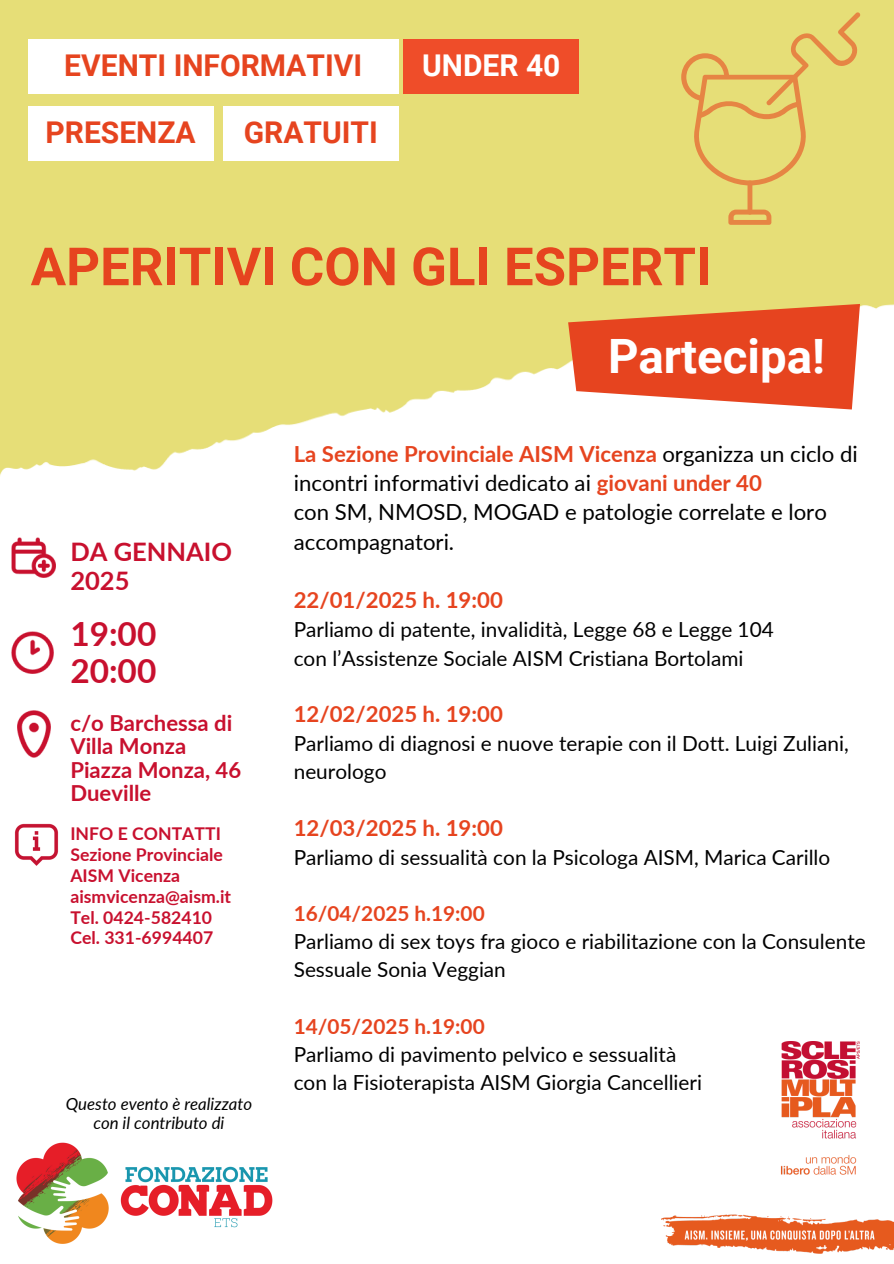
<style>
.page{position:relative;width:894px;height:1264px;background:#fff}
.page>*{position:absolute;margin:0;border:0;box-sizing:border-box;transform-origin:0 0}
.t1{font:700 52.65px "Roboto";color:#e6441f}
.t2{font:700 47.4px "Roboto";color:#fff}
.t3{font:700 33.3px/37.2px "Lato";color:#c8102e}
.t4{font:700 30px "Roboto";color:#e6441f}
.t5{font:700 30px "Roboto";color:#fff}
.t6{font:700 25.5px/29.2px "Lato";color:#c8102e}
.t7{font:22.2px/29.2px "Lato";color:#000}
.t8{font:700 22.2px "Lato";color:#e6441f}
.t9{font:700 22.05px/23.7px "Lato";color:#c8102e}
.t10{font:20.7px/28.2px "Lato";color:#000}
.t11{font:700 20.7px "Lato";color:#e6441f}
.t12{font:700 17.55px "Lato";color:#c8102e}
.t13{font:italic 16.8px "Lato";color:#000}
.s1{font-weight:700;color:#e6441f}
</style>
<div class="page">
<div style="left:0;top:0;width:893px;height:1263px;background:#e6de77"></div>
<div style="left:0;top:652px;width:893px;height:611px;background:#fff"></div>
<img style="left:0;top:304px;width:893px;height:454px">
<img style="left:661px;top:1041px;width:232px;height:211px">
<svg style="left:568px;top:304px;width:291px;height:105px;background:#e8643d"></svg>
<img style="left:12px;top:631px;width:41px;height:42px">
<img style="left:14px;top:823px;width:44px;height:43px">
<img style="left:12px;top:537px;width:44px;height:40px">
<img style="left:17px;top:710px;width:33px;height:47px">
<img style="left:16px;top:1142px;width:257px;height:102px">
<svg style="left:681px;top:12px;width:179px;height:173px"></svg>
<div style="left:747px;top:180px;width:5px;height:34px;background:#e68544;border-radius:2px"></div>
<svg style="left:728px;top:209px;width:43px;height:16px"></svg>
<div style="left:28px;top:39px;width:370px;height:54px;background:#fff"></div>
<div style="left:28px;top:106px;width:185px;height:55px;background:#fff"></div>
<div style="left:223px;top:106px;width:175px;height:55px;background:#fff"></div>
<div style="left:403px;top:39px;width:176px;height:54px;background:#ef4d29"></div>
<h4 class="t4" style="left:64px;top:48px;width:299px">EVENTI INFORMATIVI</h4>
<h4 class="t4" style="left:45px;top:115px;width:152px">PRESENZA</h4>
<p class="t4" style="left:244px;top:115px;width:136px">GRATUITI</p>
<h2 class="t5" style="left:422px;top:48px;width:140px">UNDER 40</h2>
<p class="t1" style="left:31px;top:236px;width:682px">APERITIVI CON GLI ESPERTI</p>
<p class="t6" style="left:70px;top:536px;width:163px">DA GENNAIO<br>2025</p>
<p class="t3" style="left:70px;top:614px;width:87px">19:00<br>20:00</p>
<p class="t9" style="left:70px;top:710px;width:172px">c/o Barchessa di<br>Villa Monza<br>Piazza Monza, 46<br>Dueville</p>
<p class="t12" style="left:70px;top:822px;width:152px">INFO E CONTATTI</p>
<p class="t12" style="left:70px;top:843px;width:154px">Sezione Provinciale</p>
<p class="t12" style="left:70px;top:864px;width:111px">AISM Vicenza</p>
<p class="t12" style="left:70px;top:885px;width:162px">aismvicenza@aism.it</p>
<p class="t12" style="left:70px;top:906px;width:143px">Tel. 0424-582410</p>
<p class="t12" style="left:70px;top:927px;width:144px">Cel. 331-6994407</p>
<h5 class="t13" style="left:66px;top:1093px;width:188px">Questo evento è realizzato</h5>
<p class="t13" style="left:93px;top:1112px;width:132px">con il contributo di</p>
<h4 class="t2" style="left:608px;top:329px;width:218px">Partecipa!</h4>
<p class="t7" style="left:293px;top:438px;width:565px"><span class="s1">La Sezione Provinciale AISM Vicenza</span> organizza un ciclo di incontri informativi dedicato ai <span class="s1">giovani under 40</span></p>
<p class="t7" style="left:293px;top:497px;width:534px">con SM, NMOSD, MOGAD e patologie correlate e loro accompagnatori.</p>
<h1 class="t8" style="left:293px;top:586px;width:211px">22/01/2025 h. 19:00</h1>
<p class="t10" style="left:293px;top:615px;width:481px">Parliamo di patente, invalidità, Legge 68 e Legge 104</p>
<h5 class="t10" style="left:293px;top:643px;width:451px">con l’Assistenze Sociale AISM Cristiana Bortolami</h5>
<p class="t8" style="left:293px;top:700px;width:211px">12/02/2025 h. 19:00</p>
<h3 class="t10" style="left:293px;top:729px;width:556px">Parliamo di diagnosi e nuove terapie con il Dott. Luigi Zuliani, neurologo</h3>
<p class="t8" style="left:293px;top:813px;width:211px">12/03/2025 h. 19:00</p>
<h6 class="t10" style="left:293px;top:842px;width:538px">Parliamo di sessualità con la Psicologa AISM, Marica Carillo</h6>
<p class="t11" style="left:293px;top:900px;width:192px">16/04/2025 h.19:00</p>
<p class="t10" style="left:293px;top:927px;width:573px">Parliamo di sex toys fra gioco e riabilitazione con la Consulente<br>Sessuale Sonia Veggian</p>
<p class="t11" style="left:293px;top:1013px;width:192px">14/05/2025 h.19:00</p>
<p class="t10" style="left:293px;top:1039px;width:384px">Parliamo di pavimento pelvico e sessualità</p>
<p class="t10" style="left:293px;top:1067px;width:410px">con la Fisioterapista AISM Giorgia Cancellieri</p>
</div>
